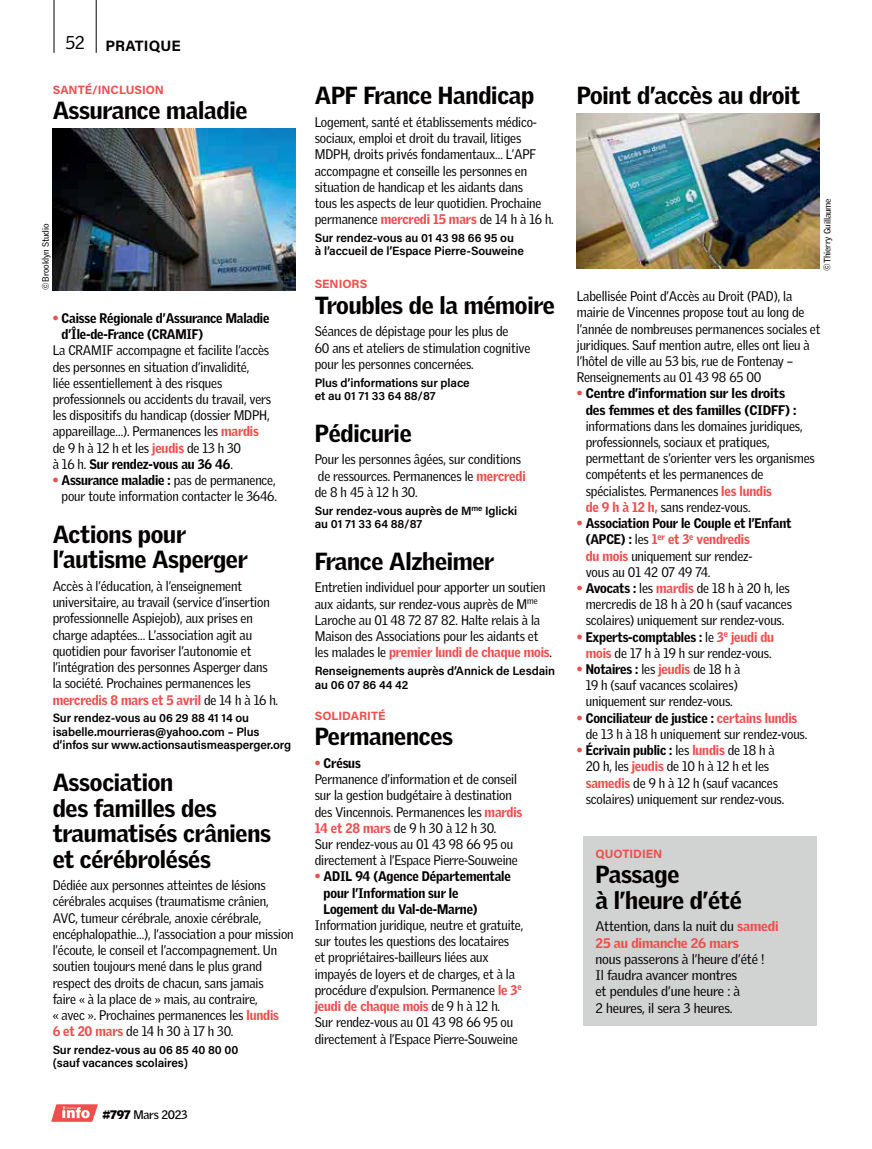
<style>
.page{position:relative;width:872px;height:1149px;background:#fff}
.page>*{position:absolute;margin:0;border:0;box-sizing:border-box;transform-origin:0 0}
.t1{font:900 24px/25.5px "Griffith Gothic";letter-spacing:-.01em;color:#040000}
.t2{font:18px "Griffith Gothic";color:#040000}
.t3{font:700 15px "Acumin Pro";letter-spacing:.01em;color:#040000}
.t4{font:13.5px/16.2px "Griffith Gothic";letter-spacing:-.01em;color:#040000;scale:.94 1}
.t5{font:900 13.5px/16.2px "Griffith Gothic";letter-spacing:-.01em;color:#040000;scale:.94 1}
.t6{font:13.5px/16.2px "Griffith Gothic";letter-spacing:-.01em;color:#040000}
.t7{font:900 13.5px/16.2px "Griffith Gothic";letter-spacing:-.01em;color:#040000}
.t8{font:900 13.5px/16.2px "Griffith Gothic";letter-spacing:-.01em;color:#f04e4c}
.t9{font:600 12px/13.5px "Acumin Pro";letter-spacing:-.01em;color:#040000}
.t10{font:700 12px "Acumin Pro";color:#f04e4c}
.t11{font:700 12px "Griffith Gothic";letter-spacing:-.025em;color:#040000}
.t12{font:9px "Griffith Gothic";letter-spacing:-.01em;color:#040000}
.s1{color:#f04e4c}
.s2{font-weight:900;color:#f04e4c}
.s3{font-weight:900}
.s4{font-weight:400}
.s5{font-weight:400;color:#040000}
</style>
<div class="page">
<hr style="left:54px;top:0;width:1px;height:53px;background:#040000">
<hr style="left:96px;top:0;width:1px;height:53px;background:#040000">
<svg style="left:51px;top:1104px;width:47px;height:17px"></svg>
<img style="left:53px;top:128px;width:242px;height:162px">
<img style="left:577px;top:113px;width:242px;height:155px">
<div style="left:583px;top:836px;width:233px;height:188px;background:#d1d3d2"></div>
<h2 class="t2" style="left:65px;top:36px;width:21px">52</h2>
<p class="t3" style="left:105px;top:38px;width:77px">PRATIQUE</p>
<p class="t10" style="left:53px;top:84px;width:113px">SANTÉ/INCLUSION</p>
<h1 class="t1" style="left:53px;top:99px;width:196px">Assurance maladie</h1>
<p class="t12" style="left:42px;top:290px;width:68px;rotate:-90deg">© Brooklyn Studio</p>
<p class="t5" style="left:62px;top:310px;width:223px;text-indent:-9px"><span class="s1">•</span> Caisse Régionale d’Assurance Maladie d’Île-de-France (CRAMIF)</p>
<p class="t4" style="left:53px;top:343px;width:234px">La CRAMIF accompagne et facilite l’accès des personnes en situation d’invalidité,<br>liée essentiellement à des risques professionnels ou accidents du travail, vers les dispositifs du handicap (dossier MDPH, appareillage…). Permanences les <span class="s2">mardis </span>de 9 h à 12 h et les <span class="s2">jeudis</span> de 13 h 30<br>à 16 h. <span class="s3">Sur rendez-vous au 36 46</span>.</p>
<p class="t4" style="left:53px;top:473px;width:240px;text-align:right"><span class="s2">•</span> <span class="s3">Assurance maladie :</span> pas de permanence, pour toute information contacter le 3646.</p>
<h1 class="t1" style="left:53px;top:523px;width:197px">Actions pour l’autisme Asperger</h1>
<p class="t4" style="left:53px;top:579px;width:241px">Accès à l’éducation, à l’enseignement universitaire, au travail (service d’insertion professionnelle Aspiejob), aux prises en charge adaptées… L’association agit au quotidien pour favoriser l’autonomie et l’intégration des personnes Asperger dans la société. Prochaines permanences les <span class="s2">mercredis 8 mars et 5 avril</span> de 14 h à 16 h.</p>
<p class="t9" style="left:53px;top:711px;width:240px">Sur rendez-vous au 06 29 88 41 14 ou isabelle.mourrieras@yahoo.com – Plus d’infos sur www.actionsautismeasperger.org</p>
<h1 class="t1" style="left:53px;top:770px;width:220px">Association<br>des familles des traumatisés crâniens et cérébrolésés</h1>
<p class="t4" style="left:53px;top:878px;width:258px">Dédiée aux personnes atteintes de lésions cérébrales acquises (traumatisme crânien, AVC, tumeur cérébrale, anoxie cérébrale, encéphalopathie…), l’association a pour mission l’écoute, le conseil et l’accompagnement. Un soutien toujours mené dans le plus grand respect des droits de chacun, sans jamais<br>faire « à la place de » mais, au contraire,<br>« avec ». Prochaines permanences les <span class="s2">lundis<br>6 et 20 mars</span> de 14 h 30 à 17 h 30.</p>
<p class="t9" style="left:53px;top:1043px;width:187px">Sur rendez-vous au 06 85 40 80 00 (sauf vacances scolaires)</p>
<p class="t11" style="left:103px;top:1109px;width:86px"><span class="s3">#797</span> Mars 2023</p>
<h1 class="t1" style="left:315px;top:84px;width:221px">APF France Handicap</h1>
<p class="t4" style="left:315px;top:115px;width:256px">Logement, santé et établissements médico&shy;sociaux, emploi et droit du travail, litiges MDPH, droits privés fondamentaux… L’APF accompagne et conseille les personnes en situation de handicap et les aidants dans<br>tous les aspects de leur quotidien. Prochaine permanence <span class="s2">mercredi 15 mars</span> de 14 h à 16 h.</p>
<p class="t9" style="left:315px;top:231px;width:211px">Sur rendez-vous au 01 43 98 66 95 ou<br>à l’accueil de l’Espace Pierre-Souweine</p>
<p class="t10" style="left:315px;top:278px;width:54px">SENIORS</p>
<h1 class="t1" style="left:315px;top:294px;width:242px">Troubles de la mémoire</h1>
<p class="t4" style="left:315px;top:324px;width:231px">Séances de dépistage pour les plus de<br>60 ans et ateliers de stimulation cognitive pour les personnes concernées.</p>
<p class="t9" style="left:315px;top:376px;width:156px">Plus d’informations sur place et au 01 71 33 64 88/87</p>
<h1 class="t1" style="left:315px;top:422px;width:98px">Pédicurie</h1>
<p class="t4" style="left:315px;top:452px;width:226px">Pour les personnes âgées, sur conditions de ressources. Permanences le <span class="s2">mercredi </span>de 8 h 45 à 12 h 30.</p>
<p class="t9" style="left:315px;top:504px;width:204px">Sur rendez-vous auprès de M<sup>me</sup> Iglicki au 01 71 33 64 88/87</p>
<h1 class="t1" style="left:315px;top:549px;width:181px">France Alzheimer</h1>
<p class="t4" style="left:315px;top:580px;width:254px">Entretien individuel pour apporter un soutien aux aidants, sur rendez-vous auprès de M<sup>me </sup>Laroche au 01 48 72 87 82. Halte relais à la Maison des Associations pour les aidants et les malades le <span class="s2">premier lundi de chaque mois</span>.</p>
<p class="t9" style="left:315px;top:664px;width:242px">Renseignements auprès d’Annick de Lesdain au 06 07 86 44 42</p>
<p class="t10" style="left:315px;top:709px;width:72px">SOLIDARITÉ</p>
<h1 class="t1" style="left:315px;top:725px;width:140px">Permanences</h1>
<p class="t4" style="left:315px;top:755px;width:222px"><span class="s2">•</span> <span class="s3">Crésus<br></span>Permanence d’information et de conseil sur la gestion budgétaire à destination des Vincennois. Permanences les <span class="s2">mardis<br>14 et 28 mars</span> de 9 h 30 à 12 h 30.<br>Sur rendez-vous au 01 43 98 66 95 ou directement à l’Espace Pierre-Souweine</p>
<p class="t5" style="left:324px;top:869px;width:200px;text-indent:-9px"><span class="s1">•</span> ADIL 94 (Agence Départementale pour l’Information sur le<br>Logement du Val-de-Marne)</p>
<p class="t4" style="left:315px;top:917px;width:223px">Information juridique, neutre et gratuite, sur toutes les questions des locataires<br>et propriétaires-bailleurs liées aux impayés de loyers et de charges, et à la procédure d’expulsion. Permanence <span class="s2">le 3</span><sup>e </sup><span class="s2">jeudi de chaque mois</span> de 9 h à 12 h.<br>Sur rendez-vous au 01 43 98 66 95 ou directement à l’Espace Pierre-Souweine</p>
<h1 class="t1" style="left:577px;top:84px;width:225px">Point d’accès au droit</h1>
<p class="t12" style="left:823px;top:271px;width:75px;rotate:-89deg">© Thierry Guillaume</p>
<p class="t4" style="left:577px;top:289px;width:261px">Labellisée Point d’Accès au Droit (PAD), la mairie de Vincennes propose tout au long de l’année de nombreuses permanences sociales et juridiques. Sauf mention autre, elles ont lieu à l’hôtel de ville au 53 bis, rue de Fontenay – Renseignements au 01 43 98 65 00</p>
<p class="t7" style="left:586px;top:386px;width:212px;text-indent:-9px"><span class="s1">•</span> Centre d’information sur les droits des femmes et des familles (CIDFF) :</p>
<p class="t4" style="left:586px;top:418px;width:245px">informations dans les domaines juridiques, professionnels, sociaux et pratiques, permettant de s’orienter vers les organismes compétents et les permanences de spécialistes. Permanences <span class="s2">les lundis<br>de 9 h à 12 h,</span> sans rendez-vous.</p>
<p class="t5" style="left:586px;top:515px;width:220px;text-indent:-9px"><span class="s1">•</span> Association Pour le Couple et l’Enfant (APCE) : <span class="s4">les</span> <span class="s1">1</span><sup>er</sup> <span class="s1">et 3</span><sup>e</sup> <span class="s1">vendredis<br>du mois</span> <span class="s4">uniquement sur rendez-<br>vous au 01 42 07 49 74.</span></p>
<p class="t4" style="left:586px;top:580px;width:221px;text-indent:-9px"><span class="s2">•</span> <span class="s3">Avocats :</span> les <span class="s2">mardis</span> de 18 h à 20 h, les mercredis de 18 h à 20 h (sauf vacances scolaires) uniquement sur rendez-vous.</p>
<p class="t4" style="left:577px;top:629px;width:211px;text-align:center"><span class="s2">•</span> <span class="s3">Experts-comptables :</span> le <span class="s2">3</span><sup>e</sup> <span class="s2">jeudi du mois</span> de 17 h à 19 h sur rendez-vous.</p>
<p class="t4" style="left:577px;top:661px;width:175px;text-align:center"><span class="s2">•</span> <span class="s3">Notaires :</span> les <span class="s2">jeudis</span> de 18 h à<br>19 h (sauf vacances scolaires) uniquement sur rendez-vous.</p>
<p class="t4" style="left:586px;top:710px;width:237px;text-indent:-9px"><span class="s2">•</span> <span class="s3">Conciliateur de justice :</span> <span class="s2">certains lundis </span>de 13 h à 18 h uniquement sur rendez-vous.</p>
<p class="t4" style="left:586px;top:742px;width:213px;text-indent:-9px"><span class="s2">•</span> <span class="s3">Écrivain public :</span> les <span class="s2">lundis</span> de 18 h à 20 h, les <span class="s2">jeudis</span> de 10 h à 12 h et les <span class="s2">samedis</span> de 9 h à 12 h (sauf vacances scolaires) uniquement sur rendez-vous.</p>
<p class="t10" style="left:595px;top:847px;width:68px">QUOTIDIEN</p>
<h1 class="t1" style="left:595px;top:863px;width:148px">Passage<br>à l’heure d’été</h1>
<p class="t8" style="left:595px;top:919px;width:185px"><span class="s5">Attention, dans la nuit du</span> samedi<br>25 au dimanche 26 mars</p>
<p class="t6" style="left:595px;top:951px;width:171px">nous passerons à l’heure d’été !<br>Il faudra avancer montres<br>et pendules d’une heure : à<br>2 heures, il sera 3 heures.</p>
</div>
